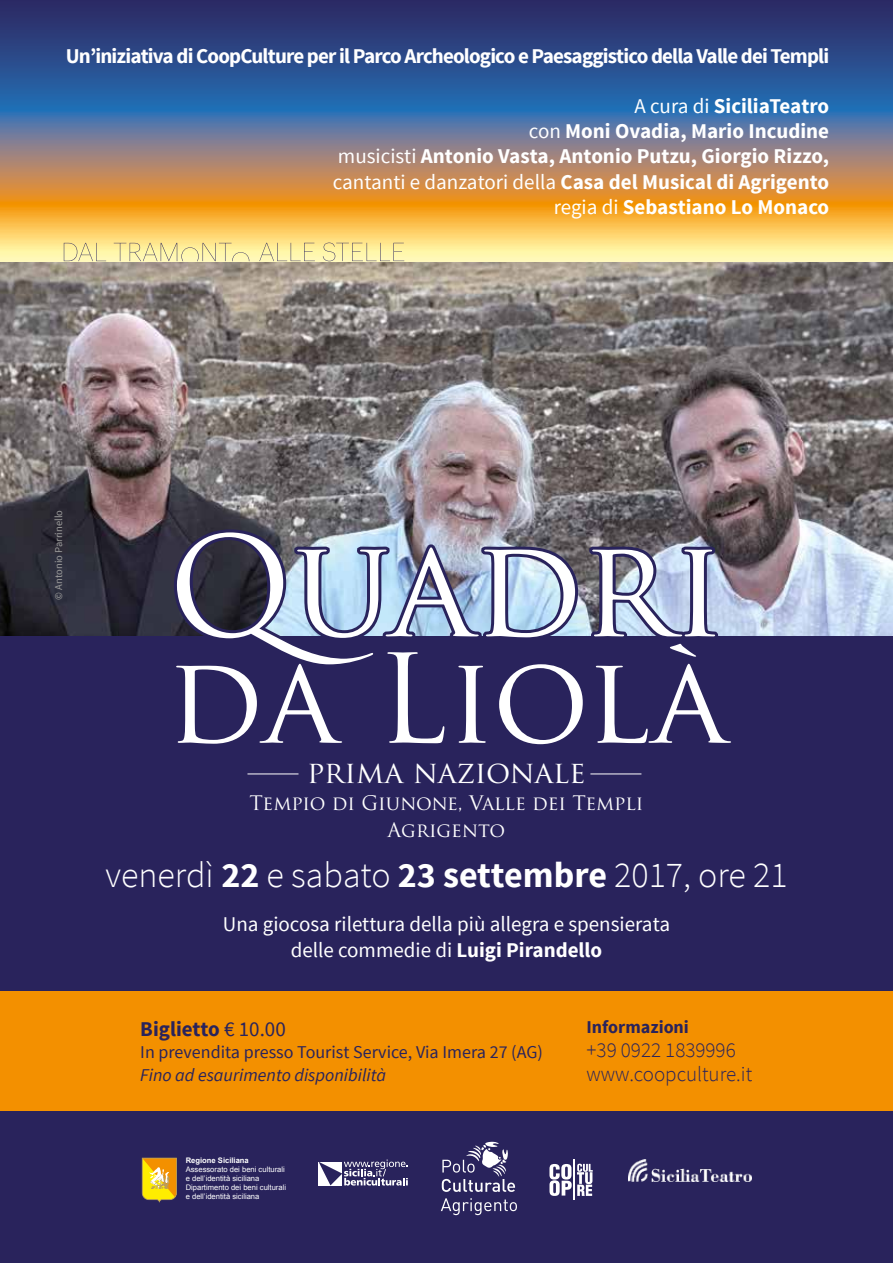
<style>
.page{position:relative;width:893px;height:1263px;background:#fff}
.page>*{position:absolute;margin:0;border:0;box-sizing:border-box;transform-origin:0 0}
.t1{font:135px "Trajan Pro";letter-spacing:-.005em;color:#fff}
.t2{font:120px "Trajan Pro";letter-spacing:-.01em;color:#fff}
.t3{font:300 36px "Source Sans Pro";color:#fff}
.t4{font:30px "Trajan Pro";color:#fff}
.t5{font:700 21px/25.2px "Source Sans Pro";letter-spacing:-.01em;color:#fff;text-align:right}
.t6{font:700 21px "Source Sans Pro";letter-spacing:-.04em;color:#fff}
.t7{font:21px/25.2px "Source Sans Pro";color:#fff;text-align:center}
.t8{font:300 21px/24px "Source Sans Pro";color:#29235c}
.t9{font:700 21px "Source Sans Pro";color:#29235c}
.t10{font:19.5px/27px "Trajan Pro";color:#fff;text-align:center}
.t11{font:18px "Source Sans Pro";color:#29235c}
.t12{font:italic 18px "Source Sans Pro";color:#29235c}
.t13{font:700 18px "Source Sans Pro";color:#29235c}
.t14{font:10.5px "Source Sans Pro";color:#9d9d9c}
.t15{font:7.65px/9.1px "Arial";color:#fff}
.t16{font:700 7.65px "Arial";color:#fff}
.s1{font-weight:400}
.s2{font-weight:700}
</style>
<div class="page">
<div style="left:0;top:62px;width:893px;height:1201px;background:#29235c"></div>
<img style="left:0;top:261px;width:893px;height:375px">
<div style="left:0;top:991px;width:893px;height:120px;background:#f39000"></div>
<svg style="left:0;top:0;width:893px;height:261px;background:#7d7878"></svg>
<img style="left:170px;top:526px;width:567px;height:110px">
<hr style="left:247px;top:773px;width:51px;height:1px;background:#fff">
<hr style="left:590px;top:773px;width:51px;height:1px;background:#fff">
<svg style="left:142px;top:1158px;width:35px;height:44px;background:#e4b728"></svg>
<svg style="left:441px;top:1198px;width:76px;height:17px"></svg>
<svg style="left:442px;top:1142px;width:73px;height:50px"></svg>
<hr style="left:574px;top:1159px;width:1px;height:41px;background:#fff">
<svg style="left:549px;top:1164px;width:44px;height:32px"></svg>
<img style="left:628px;top:1160px;width:123px;height:22px">
<svg style="left:319px;top:1159px;width:89px;height:26px"></svg>
<svg style="left:259px;top:243px;width:56px;height:18px"></svg>
<svg style="left:323px;top:243px;width:81px;height:18px"></svg>
<svg style="left:64px;top:243px;width:42px;height:18px"></svg>
<svg style="left:114px;top:243px;width:135px;height:18px;background:#f0e5a1"></svg>
<p class="t6" style="left:66px;top:42px;width:765px">Un’iniziativa di CoopCulture per il Parco Archeologico e Paesaggistico della Valle dei Templi</p>
<p class="t5" style="left:333px;top:94px;width:498px"><span class="s1">A cura di</span> SiciliaTeatro<br><span class="s1">con</span> Moni Ovadia, Mario Incudine<br><span class="s1">musicisti</span> Antonio Vasta, Antonio Putzu, Giorgio Rizzo, <span class="s1">cantanti e danzatori della</span> Casa del Musical di Agrigento <span class="s1">regia di</span> Sebastiano Lo Monaco</p>
<p class="t14" style="left:52px;top:599px;width:91px;rotate:-90deg">© Antonio Parrinello</p>
<h1 class="t1" style="left:168px;top:501px;width:558px">Quadri</h1>
<h2 class="t2" style="left:167px;top:623px;width:561px">da Liolà</h2>
<h3 class="t4" style="left:307px;top:753px;width:280px">prima nazionale</h3>
<p class="t10" style="left:250px;top:789px;width:395px">Tempio di Giunone, Valle dei Templi<br>Agrigento</p>
<h3 class="t3" style="left:105px;top:853px;width:684px">venerdì <span class="s2">22</span> e sabato <span class="s2">23 settembre</span> 2017, ore 21</h3>
<p class="t7" style="left:223px;top:912px;width:449px">Una giocosa rilettura della più allegra e spensierata delle commedie di <span class="s2">Luigi Pirandello</span></p>
<p class="t9" style="left:140px;top:1015px;width:147px">Biglietto <span class="s1">€ 10.00</span></p>
<p class="t11" style="left:140px;top:1041px;width:404px">In prevendita presso Tourist Service, Via Imera 27 (AG)</p>
<p class="t12" style="left:140px;top:1063px;width:247px">Fino ad esaurimento disponibilità</p>
<p class="t16" style="left:186px;top:1155px;width:65px">Regione Siciliana</p>
<p class="t15" style="left:186px;top:1165px;width:102px">Assessorato dei beni culturali e dell’identità siciliana<br>Dipartimento dei beni culturali e dell’identità siciliana</p>
<p class="t13" style="left:586px;top:1016px;width:104px">Informazioni</p>
<p class="t8" style="left:586px;top:1038px;width:167px">+39 0922 1839996 www.coopculture.it</p>
</div>
